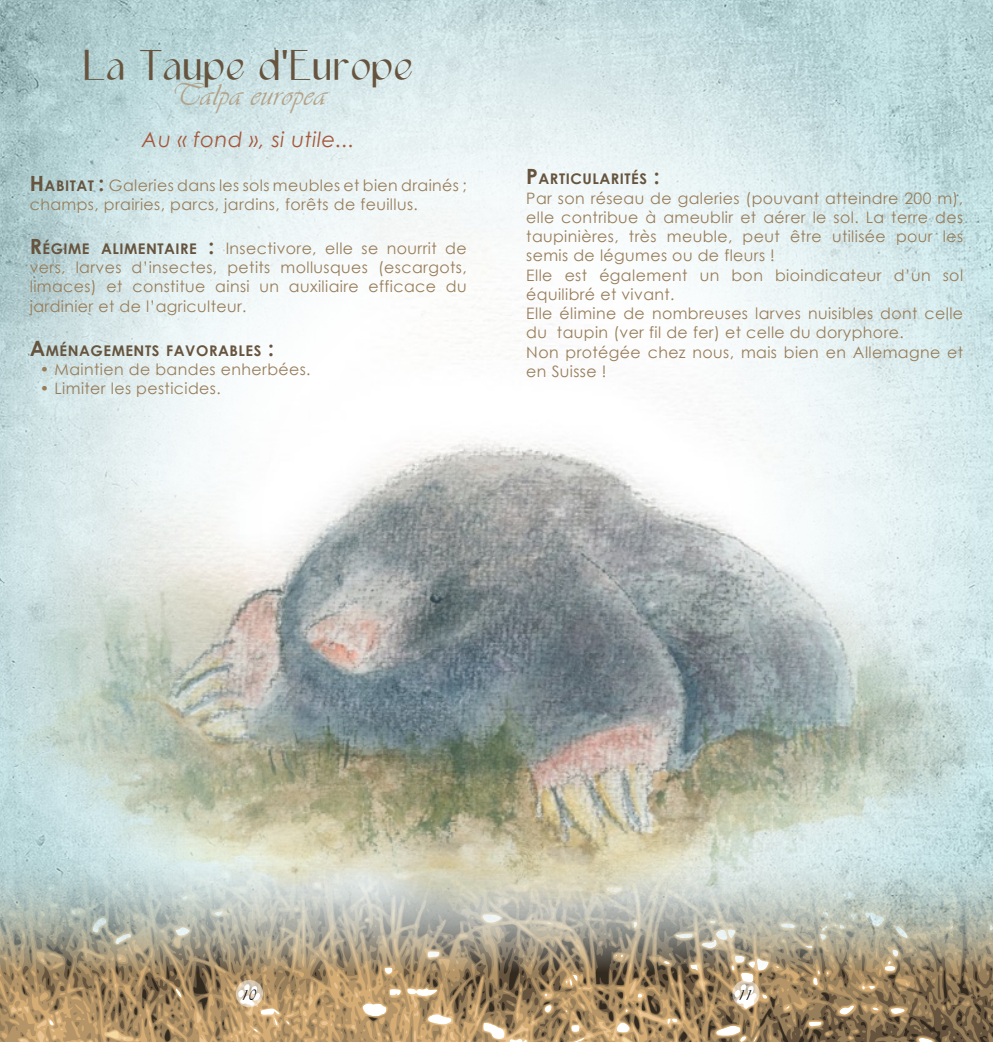
<style>
.page{position:relative;width:993px;height:1042px;background:#fff}
.page>*{position:absolute;margin:0;border:0;box-sizing:border-box;transform-origin:0 0}
.t1{font:42px "Epittazio";letter-spacing:.025em;color:#66543e}
.t2{font:31.5px "Vivaldii";letter-spacing:.025em;color:#b3a188}
.t3{font:italic 21px "Century Gothic";letter-spacing:.025em;color:#a6573a}
.t4{font:15.75px/19.2px "Century Gothic";letter-spacing:.025em;color:#977d5a}
.t5{font:15.75px "Vivaldii";color:#000}
.t6{font:700 14.7px "Century Gothic";letter-spacing:.035em;color:#66543e}
.s1{font-weight:700;font-size:21px;color:#66543e}
.s2{font-weight:700;font-size:14.7px;color:#66543e}
.s3{font-size:21px}
</style>
<div class="page">
<img style="left:0;top:0;width:992px;height:848px">
<svg style="left:0;top:848px;width:992px;height:194px;background:#b3aa92"></svg>
<svg style="left:238px;top:984px;width:22px;height:21px"></svg>
<svg style="left:236px;top:980px;width:27px;height:27px"></svg>
<svg style="left:734px;top:984px;width:22px;height:21px"></svg>
<svg style="left:732px;top:980px;width:27px;height:27px"></svg>
<h1 class="t1" style="left:84px;top:44px;width:330px">La Taupe d'Europe</h1>
<h2 class="t2" style="left:171px;top:77px;width:156px">Talpa europea</h2>
<h3 class="t3" style="left:142px;top:125px;width:214px">Au « fond », si utile...</h3>
<p class="t4" style="left:30px;top:175px;width:438px"><span class="s1">H</span><span class="s2">ABITAT</span> <span class="s1">:</span> Galeries dans les sols meubles et bien drainés ; champs, prairies, parcs, jardins, forêts de feuillus.</p>
<p class="t4" style="left:30px;top:238px;width:438px;text-align:justify"><span class="s1">R</span><span class="s2">ÉGIME ALIMENTAIRE</span> <span class="s1">:</span> Insectivore, elle se nourrit de vers, larves d’insectes, petits mollusques (escargots, limaces) et constitue ainsi un auxiliaire efficace du jardinier et de l’agriculteur.</p>
<p class="t6" style="left:30px;top:339px;width:246px"><span class="s3">A</span>MÉNAGEMENTS FAVORABLES <span class="s3">:</span></p>
<p class="t4" style="left:40px;top:359px;width:272px">• Maintien de bandes enherbées.</p>
<p class="t4" style="left:40px;top:378px;width:182px">• Limiter les pesticides.</p>
<p class="t6" style="left:526px;top:168px;width:135px"><span class="s3">P</span>ARTICULARITÉS <span class="s3">:</span></p>
<p class="t4" style="left:526px;top:188px;width:438px">Par son réseau de galeries (pouvant atteindre 200 m), elle contribue à ameublir et aérer le sol. La terre des taupinières, très meuble, peut être utilisée pour les semis de légumes ou de fleurs !<br>Elle est également un bon bioindicateur d’un sol équilibré et vivant.<br>Elle élimine de nombreuses larves nuisibles dont celle du taupin (ver fil de fer) et celle du doryphore.<br>Non protégée chez nous, mais bien en Allemagne et en Suisse !</p>
<p class="t5" style="left:241px;top:985px;width:15px">10</p>
<p class="t5" style="left:737px;top:985px;width:15px">11</p>
</div>
